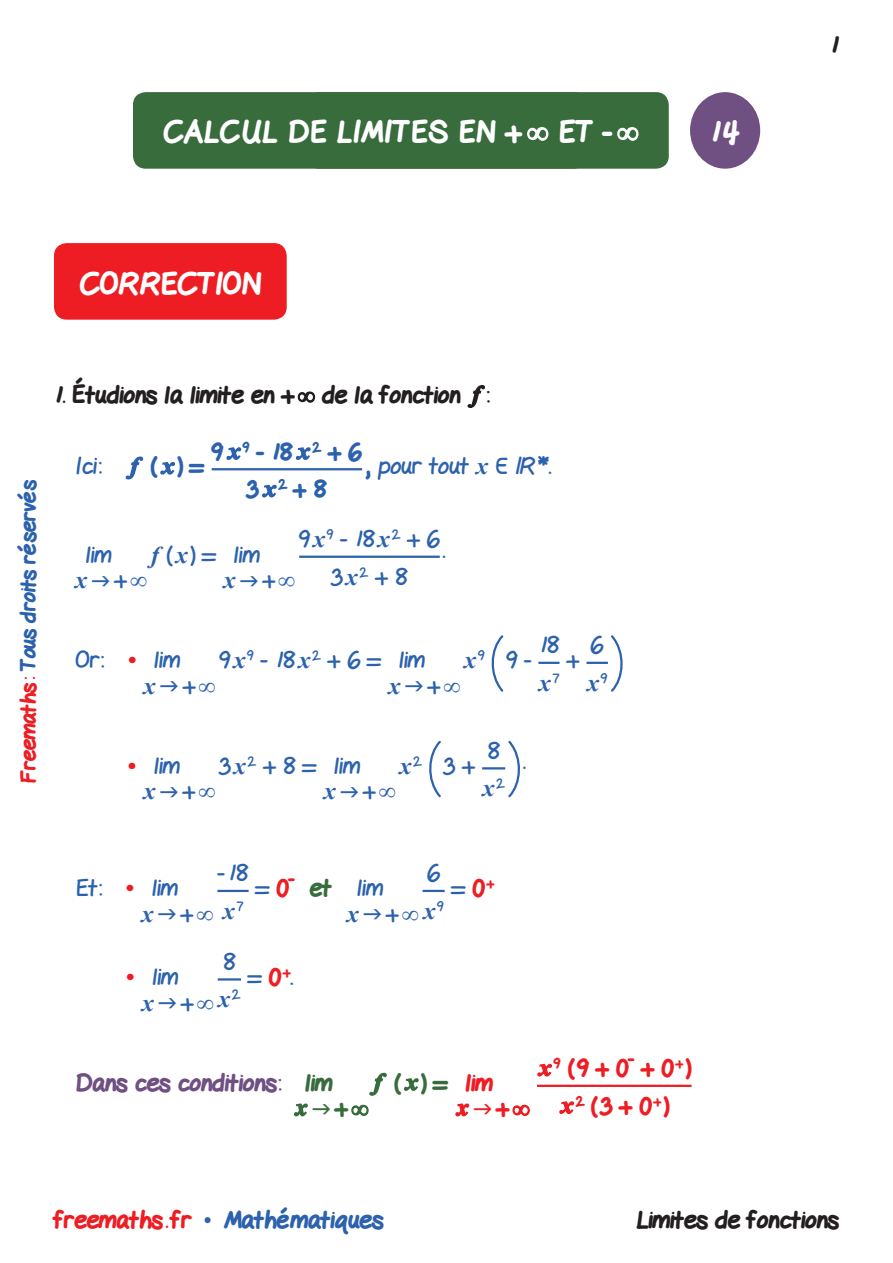
<style>
.page{position:relative;width:893px;height:1263px;background:#fff}
.page>*{position:absolute;margin:0;border:0;box-sizing:border-box;transform-origin:0 0}
.t1{font:800 30px "Gel Pen";letter-spacing:.01em;color:#fff}
.Texte-corr{font:24px "Gel Pen";color:#2c62ad}
.Texte-Ennonce{font:800 24px "Gel Pen";color:#231f20}
.Texte{font:italic 700 24px "Times New Roman";color:#2c62ad}
.Texte-2{font:800 24px "Gel Pen";color:#2c62ad}
.Texte-3{font:800 24px "Gel Pen";color:#ee1d23}
.Texte-corr-2{font:800 24px "Gel Pen";color:#704f83}
.Texte-4{font:24px "Gel Pen";color:#2c62ad}
.Texte-corr-3{font:800 24px "Gel Pen";color:#386c3d}
.Texte-corr-4{font:800 24px "Gel Pen";color:#2c62ad}
.Texte-corr-5{font:700 24px "Times New Roman";color:#ee1d23}
.Texte-5{font:800 24px "Gel Pen";color:#386c3d}
.t2{font:800 21px "Gel Pen";letter-spacing:-.01em;color:#2c62ad}
.Texte-corr-6{font:800 19.2px "Gel Pen";color:#ee1d23}
.s1{color:#ee1d23}
.s2{font-weight:800}
.s3{font-family:"Times New Roman";font-weight:700;font-style:italic}
.s4{font-family:"Gel Pen";font-weight:400;font-style:normal}
.s5{font-family:"Times New Roman";font-weight:700;color:#ee1d23}
.s6{font-weight:800;color:#ee1d23}
.s7{font-family:"Times New Roman";font-weight:400}
</style>
<div class="page">
<div style="left:54px;top:243px;width:233px;height:77px;background:#ee1d23;border-radius:13px"></div>
<div style="left:690px;top:92px;width:70px;height:77px;background:#704f83;border-radius:50%"></div>
<div style="left:133px;top:92px;width:536px;height:77px;background:#386c3d;border-radius:13px"></div>
<svg style="left:527px;top:127px;width:22px;height:14px"></svg>
<svg style="left:617px;top:127px;width:22px;height:14px"></svg>
<svg style="left:297px;top:391px;width:19px;height:12px"></svg>
<svg style="left:467px;top:385px;width:18px;height:23px"></svg>
<svg style="left:125px;top:456px;width:19px;height:24px"></svg>
<svg style="left:160px;top:461px;width:15px;height:14px"></svg>
<hr style="left:212px;top:468px;width:150px;height:2px;background:#2c62ad">
<svg style="left:226px;top:447px;width:16px;height:13px"></svg>
<svg style="left:295px;top:447px;width:16px;height:13px"></svg>
<svg style="left:262px;top:484px;width:15px;height:14px"></svg>
<hr style="left:299px;top:556px;width:141px;height:2px;background:#2c62ad">
<svg style="left:491px;top:635px;width:13px;height:57px"></svg>
<hr style="left:538px;top:662px;width:21px;height:2px;background:#2c62ad">
<hr style="left:586px;top:662px;width:22px;height:2px;background:#2c62ad">
<svg style="left:611px;top:635px;width:12px;height:57px"></svg>
<svg style="left:429px;top:740px;width:12px;height:58px"></svg>
<hr style="left:482px;top:767px;width:23px;height:2px;background:#2c62ad">
<svg style="left:508px;top:740px;width:12px;height:58px"></svg>
<hr style="left:217px;top:890px;width:32px;height:2px;background:#2c62ad">
<hr style="left:423px;top:890px;width:22px;height:2px;background:#2c62ad">
<hr style="left:218px;top:978px;width:23px;height:2px;background:#2c62ad">
<svg style="left:351px;top:1104px;width:18px;height:12px"></svg>
<svg style="left:369px;top:1072px;width:18px;height:24px"></svg>
<svg style="left:404px;top:1078px;width:15px;height:13px"></svg>
<svg style="left:512px;top:1104px;width:18px;height:12px"></svg>
<hr style="left:537px;top:1085px;width:155px;height:2px;background:#ee1d23">
<svg style="left:537px;top:1063px;width:15px;height:14px"></svg>
<svg style="left:559px;top:1101px;width:15px;height:13px"></svg>
<svg style="left:294px;top:1103px;width:14px;height:14px"></svg>
<svg style="left:455px;top:1103px;width:15px;height:14px"></svg>
<p class="t1" style="left:406px;top:109px;width:83px">TITRE</p>
<p class="t1" style="left:163px;top:109px;width:450px">CALCUL DE LIMITES EN + ET -</p>
<p class="t1" style="left:710px;top:109px;width:31px">14</p>
<p class="Texte-Ennonce" style="left:830px;top:26px;width:10px">1</p>
<p class="t1" style="left:80px;top:260px;width:183px">CORRECTION</p>
<p class="t2" style="left:12px;top:783px;width:305px;rotate:-90deg"><span class="s1">Freemaths:</span> Tous droits réservés</p>
<p class="Texte-Ennonce" style="left:54px;top:376px;width:437px">1. Étudions la limite en + de la fonction :</p>
<p class="Texte-2" style="left:212px;top:433px;width:151px">9 <sup>9</sup>- 18 <sup>2</sup> + 6</p>
<p class="Texte-2" style="left:247px;top:470px;width:81px">3 <sup>2</sup>+ 8</p>
<p class="Texte-corr" style="left:365px;top:446px;width:187px"><span class="s2">,</span> pour tout <span class="s3">x</span> ı <span class="s2">¨</span>*<span class="s2">.</span></p>
<p class="Texte-corr" style="left:75px;top:446px;width:28px">Ici:</p>
<p class="Texte-corr-4" style="left:150px;top:447px;width:56px">( ) =</p>
<p class="Texte-4" style="left:299px;top:519px;width:142px">9<span class="s3">x</span><sup>9</sup> - 18<span class="s3">x</span><sup>2</sup> + 6</p>
<p class="Texte-4" style="left:331px;top:557px;width:78px">3<span class="s3">x</span><sup>2</sup> + 8</p>
<p class="Texte-corr" style="left:151px;top:535px;width:67px"><span class="s3">f</span> (<span class="s3">x</span>) =</p>
<p class="Texte-corr" style="left:234px;top:535px;width:28px">lim</p>
<p class="Texte" style="left:223px;top:563px;width:74px">x <span class="s4">+</span>∞</p>
<p class="Texte-corr" style="left:85px;top:535px;width:28px">lim</p>
<p class="Texte" style="left:75px;top:563px;width:74px">x <span class="s4">+</span>∞</p>
<p class="Texte-corr" style="left:443px;top:530px;width:4px">.</p>
<p class="Texte-corr" style="left:591px;top:625px;width:14px">6</p>
<p class="Texte" style="left:587px;top:666px;width:22px">x<sup>9</sup></p>
<p class="Texte-corr" style="left:539px;top:625px;width:22px">18</p>
<p class="Texte" style="left:539px;top:666px;width:22px">x<sup>7</sup></p>
<p class="Texte-corr" style="left:219px;top:640px;width:163px">9<span class="s3">x</span><sup>9</sup> - 18<span class="s3">x</span><sup>2</sup> + 6 =</p>
<p class="Texte-corr" style="left:399px;top:640px;width:28px">lim</p>
<p class="Texte" style="left:388px;top:669px;width:74px">x <span class="s4">+</span>∞</p>
<p class="Texte-corr" style="left:464px;top:640px;width:68px"><span class="s3">x</span><sup>9</sup> 9 -</p>
<p class="Texte-corr" style="left:75px;top:640px;width:63px">Or: <span class="s5">•</span></p>
<p class="Texte-corr" style="left:154px;top:640px;width:28px">lim</p>
<p class="Texte" style="left:144px;top:669px;width:74px">x <span class="s4">+</span>∞</p>
<p class="Texte-corr" style="left:567px;top:640px;width:14px">+</p>
<p class="Texte-corr" style="left:487px;top:731px;width:14px">8</p>
<p class="Texte" style="left:482px;top:771px;width:24px">x<sup>2</sup></p>
<p class="Texte-corr" style="left:219px;top:746px;width:99px">3<span class="s3">x</span><sup>2</sup> + 8 =</p>
<p class="Texte-corr" style="left:334px;top:746px;width:28px">lim</p>
<p class="Texte" style="left:324px;top:775px;width:74px">x <span class="s4">+</span>∞</p>
<p class="Texte-corr" style="left:399px;top:746px;width:77px"><span class="s3">x</span><sup>2</sup> 3 +</p>
<p class="Texte-corr-5" style="left:128px;top:748px;width:10px">•</p>
<p class="Texte-corr" style="left:154px;top:746px;width:28px">lim</p>
<p class="Texte" style="left:144px;top:775px;width:74px">x <span class="s4">+</span>∞</p>
<p class="Texte-corr" style="left:523px;top:741px;width:4px">.</p>
<p class="Texte-corr" style="left:427px;top:853px;width:14px">6</p>
<p class="Texte" style="left:424px;top:894px;width:22px">x<sup>9</sup></p>
<p class="Texte-corr" style="left:218px;top:853px;width:32px">-18</p>
<p class="Texte" style="left:223px;top:894px;width:22px">x<sup>7</sup></p>
<p class="Texte-corr" style="left:256px;top:868px;width:35px">= <span class="s6">0</span></p>
<p class="Texte-corr-6" style="left:289px;top:864px;width:7px">-</p>
<p class="Texte-corr-3" style="left:310px;top:869px;width:24px">et</p>
<p class="Texte-corr" style="left:357px;top:868px;width:28px">lim</p>
<p class="Texte" style="left:347px;top:897px;width:74px">x <span class="s4">+</span>∞</p>
<p class="Texte-corr" style="left:75px;top:868px;width:61px">Et: <span class="s5">•</span></p>
<p class="Texte-corr" style="left:152px;top:868px;width:28px">lim</p>
<p class="Texte" style="left:142px;top:897px;width:74px">x <span class="s4">+</span>∞</p>
<p class="Texte-corr" style="left:452px;top:868px;width:44px">= <span class="s6">0</span><sup>+</sup></p>
<p class="Texte-corr" style="left:223px;top:942px;width:14px">8</p>
<p class="Texte" style="left:218px;top:982px;width:24px">x<sup>2</sup></p>
<p class="Texte-corr" style="left:248px;top:957px;width:46px">= <span class="s6">0</span><sup>+</sup>.</p>
<p class="Texte-corr-5" style="left:126px;top:960px;width:10px">•</p>
<p class="Texte-corr" style="left:152px;top:957px;width:28px">lim</p>
<p class="Texte" style="left:142px;top:986px;width:74px">x <span class="s4">+</span>∞</p>
<p class="Texte-corr-2" style="left:75px;top:1063px;width:207px">Dans ces conditions:</p>
<p class="Texte-corr-3" style="left:305px;top:1063px;width:29px">lim</p>
<p class="Texte-5" style="left:335px;top:1089px;width:15px">+</p>
<p class="Texte-corr-3" style="left:394px;top:1063px;width:56px">( )=</p>
<p class="Texte-3" style="left:466px;top:1063px;width:29px">lim</p>
<p class="Texte-3" style="left:496px;top:1089px;width:15px">+</p>
<p class="Texte-3" style="left:554px;top:1049px;width:76px"><sup>9</sup> (9 + 0</p>
<p class="Texte-corr-6" style="left:629px;top:1044px;width:7px">-</p>
<p class="Texte-3" style="left:642px;top:1049px;width:51px">+ 0<sup>+</sup>)</p>
<p class="Texte-3" style="left:576px;top:1087px;width:95px"><sup>2</sup> (3 + 0<sup>+</sup>)</p>
<p class="Texte-2" style="left:54px;top:1201px;width:331px"><span class="s1">freemaths . fr</span> <span class="s7">•</span> Mathématiques</p>
<p class="Texte-Ennonce" style="left:636px;top:1201px;width:204px">Limites de fonctions</p>
</div>
